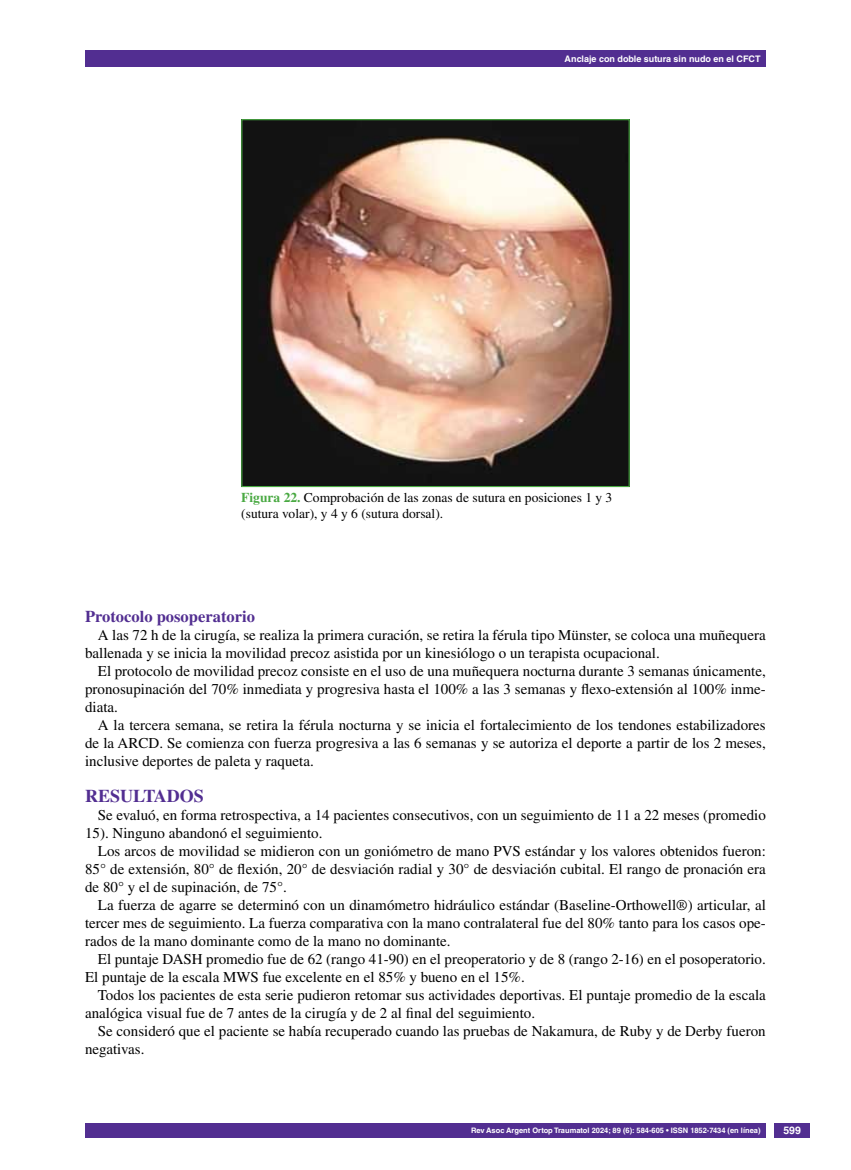
<style>
.page{position:relative;width:851px;height:1170px;background:#fff}
.page>*{position:absolute;margin:0;border:0;box-sizing:border-box;transform-origin:0 0}
.t1{font:700 18px "Times LT Std";color:#522e91}
.t2{font:700 16.5px "Times LT Std";color:#522e91}
.t3{font:15px/18px "Times LT Std";color:#000}
.t4{font:13.5px/16.2px "Times LT Std";color:#000}
.t5{font:700 10.5px "Helvetica LT Std";color:#fff}
.t6{font:700 9px "Helvetica LT Std";color:#fff}
.t7{font:700 7.5px "Helvetica LT Std";color:#fff}
.s1{font-weight:700;color:#49a942}
</style>
<div class="page">
<div style="left:85px;top:50px;width:680px;height:17px;background:#522e91"></div>
<div style="left:85px;top:1123px;width:680px;height:14px;background:#522e91"></div>
<div style="left:774px;top:1123px;width:35px;height:14px;background:#522e91"></div>
<img style="left:243px;top:121px;width:384px;height:364px">
<div style="left:241px;top:119px;width:388px;height:368px;border:1px solid #49a942"></div>
<p class="t6" style="left:564px;top:53px;width:197px">Anclaje con doble sutura sin nudo en el CFCT</p>
<p class="t4" style="left:241px;top:489px;width:372px"><span class="s1">Figura 22.</span> Comprobación de las zonas de sutura en posiciones 1 y 3 (sutura volar), y 4 y 6 (sutura dorsal).</p>
<p class="t2" style="left:85px;top:606px;width:171px">Protocolo posoperatorio</p>
<p class="t3" style="left:85px;top:625px;width:682px;text-indent:13px">A las 72 h de la cirugía, se realiza la primera curación, se retira la férula tipo Münster, se coloca una muñequera ballenada y se inicia la movilidad precoz asistida por un kinesiólogo o un terapista ocupacional.</p>
<p class="t3" style="left:85px;top:661px;width:682px;text-align:justify;text-indent:13px">El protocolo de movilidad precoz consiste en el uso de una muñequera nocturna durante 3 semanas únicamente, pronosupinación del 70% inmediata y progresiva hasta el 100% a las 3 semanas y flexo-extensión al 100% inme&shy;diata.</p>
<p class="t3" style="left:85px;top:715px;width:682px;text-align:justify;text-indent:13px">A la tercera semana, se retira la férula nocturna y se inicia el fortalecimiento de los tendones estabilizadores de la ARCD. Se comienza con fuerza progresiva a las 6 semanas y se autoriza el deporte a partir de los 2 meses, inclusive deportes de paleta y raqueta.</p>
<p class="t1" style="left:85px;top:785px;width:120px">Resultados</p>
<p class="t3" style="left:85px;top:805px;width:682px;text-indent:13px">Se evaluó, en forma retrospectiva, a 14 pacientes consecutivos, con un seguimiento de 11 a 22 meses (promedio<br>15). Ninguno abandonó el seguimiento.</p>
<p class="t3" style="left:85px;top:841px;width:682px;text-align:justify;text-indent:13px">Los arcos de movilidad se midieron con un goniómetro de mano PVS estándar y los valores obtenidos fueron:<br>85° de extensión, 80° de flexión, 20° de desviación radial y 30° de desviación cubital. El rango de pronación era de 80° y el de supinación, de 75°.</p>
<p class="t3" style="left:85px;top:895px;width:682px;text-align:justify;text-indent:13px">La fuerza de agarre se determinó con un dinamómetro hidráulico estándar (Baseline-Orthowell®) articular, al tercer mes de seguimiento. La fuerza comparativa con la mano contralateral fue del 80% tanto para los casos ope&shy;rados de la mano dominante como de la mano no dominante.</p>
<p class="t3" style="left:85px;top:949px;width:682px;text-indent:13px">El puntaje DASH promedio fue de 62 (rango 41-90) en el preoperatorio y de 8 (rango 2-16) en el posoperatorio.<br>El puntaje de la escala MWS fue excelente en el 85% y bueno en el 15%.</p>
<p class="t3" style="left:85px;top:985px;width:682px;text-indent:13px">Todos los pacientes de esta serie pudieron retomar sus actividades deportivas. El puntaje promedio de la escala analógica visual fue de 7 antes de la cirugía y de 2 al final del seguimiento.</p>
<p class="t3" style="left:85px;top:1021px;width:682px;text-indent:13px">Se consideró que el paciente se había recuperado cuando las pruebas de Nakamura, de Ruby y de Derby fueron negativas.</p>
<p class="t7" style="left:471px;top:1125px;width:291px">Rev Asoc Argent Ortop Traumatol 2024; 89 (6): 584-605 • ISSN 1852-7434 (en línea)</p>
<p class="t5" style="left:783px;top:1124px;width:19px">599</p>
</div>
